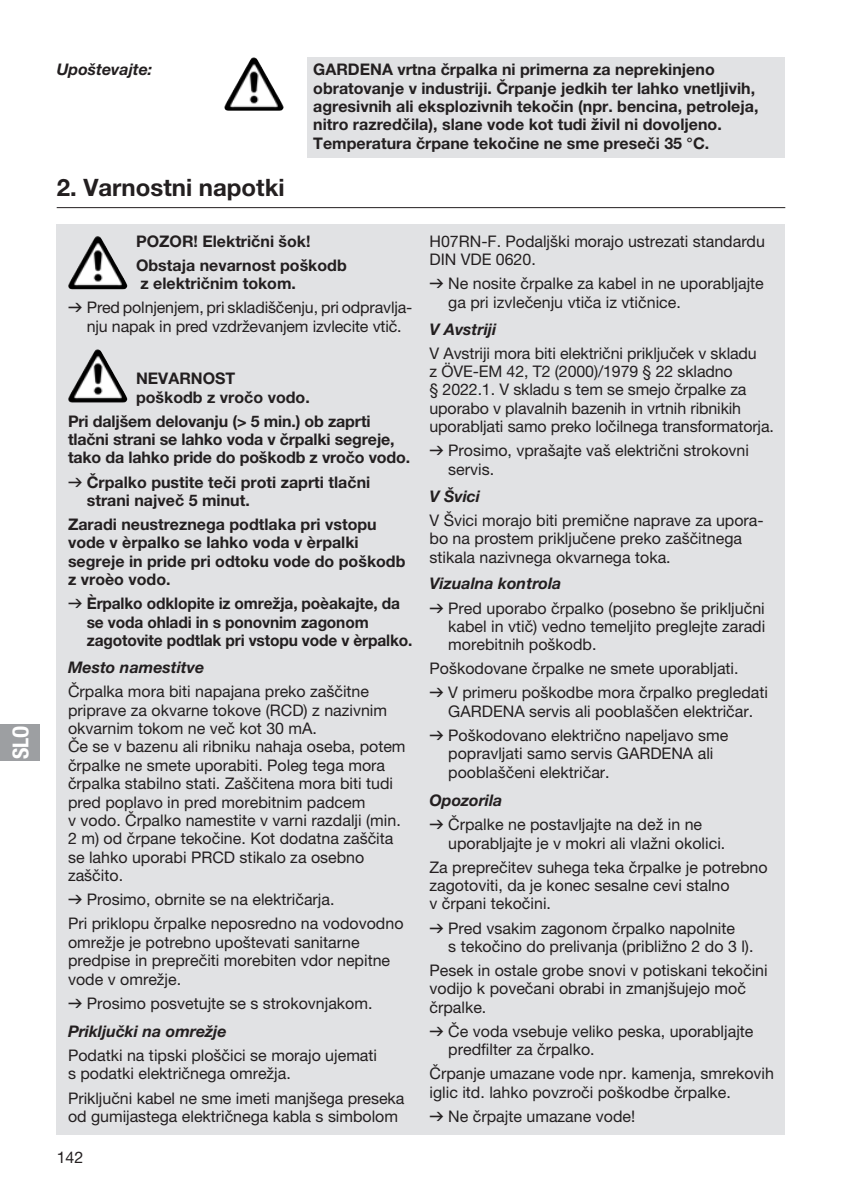
<style>
.page{position:relative;width:842px;height:1191px;background:#fff}
.page>*{position:absolute;margin:0;border:0;box-sizing:border-box;transform-origin:0 0}
.t1{font:700 24px "GARDENA Pro";color:#231f20}
.t2{font:22px "GARDENA Pro Bo Cond";color:#fff}
.t3{font:16px/18.4px "GARDENA Pro";color:#231f20}
.t4{font:700 16px/18.4px "GARDENA Pro";color:#231f20}
.t5{font:italic 700 16px "GARDENA Pro";color:#231f20}
.s1{font-weight:700}
.s2{font-family:"Formdruck"}
.s3{font-family:"Formdruck";font-weight:400}
.s4{font-weight:700;font-style:italic}
</style>
<div class="page">
<hr style="left:57px;top:207px;width:728px;height:1px;background:#231f20">
<div style="left:57px;top:224px;width:728px;height:910px;background:#e1e2e4"></div>
<img style="left:70px;top:236px;width:26px;height:45px">
<img style="left:70px;top:350px;width:26px;height:44px">
<div style="left:308px;top:57px;width:477px;height:100px;background:#e1e2e4"></div>
<img style="left:226px;top:58px;width:27px;height:44px">
<div style="left:0;top:724px;width:40px;height:36px;background:#9d9fa2"></div>
<h2 class="t2" style="left:7px;top:759px;width:35px;rotate:-90deg">SLO</h2>
<p class="t5" style="left:57px;top:60px;width:97px">Upoštevajte:</p>
<p class="t4" style="left:313px;top:60px;width:447px">GARDENA vrtna črpalka ni primerna za neprekinjeno obratovanje v industriji. Črpanje jedkih ter lahko vnetljivih, agresivnih ali eksplozivnih tekočin (npr. bencina, petroleja, nitro razredčila), slane vode kot tudi živil ni dovoljeno.<br>Temperatura črpane tekočine ne sme preseči 35 °C.</p>
<h1 class="t1" style="left:57px;top:172px;width:230px">2. Varnostni napotki</h1>
<p class="t4" style="left:136px;top:229px;width:212px;line-height:24px">POZOR! Električni šok!<br>Obstaja nevarnost poškodb</p>
<p class="t3" style="left:68px;top:271px;width:346px;line-height:24px;text-indent:72px"><span class="s1">z električnim tokom.<br></span><span class="s2">v</span> Pred polnjenjem, pri skladiščenju, pri odpravlja-</p>
<p class="t3" style="left:87px;top:317px;width:316px">nju napak in pred vzdrževanjem izvlecite vtič.</p>
<p class="t4" style="left:136px;top:369px;width:175px">NEVARNOST<br>poškodb z vročo vodo.</p>
<p class="t4" style="left:68px;top:411px;width:344px">Pri daljšem delovanju (&gt; 5 min.) ob zaprti tlačni strani se lahko voda v črpalki segreje, tako da lahko pride do poškodb z vročo vodo.</p>
<p class="t4" style="left:87px;top:472px;width:285px;text-indent:-19px"><span class="s3">v</span> Črpalko pustite teči proti zaprti tlačni strani največ 5 minut.</p>
<p class="t4" style="left:68px;top:515px;width:339px">Zaradi neustreznega podtlaka pri vstopu vode v èrpalko se lahko voda v èrpalki segreje in pride pri odtoku vode do poškodb z vroèo vodo.</p>
<p class="t4" style="left:87px;top:594px;width:327px;text-indent:-19px"><span class="s3">v</span> Èrpalko odklopite iz omrežja, poèakajte, da se voda ohladi in s ponovnim zagonom zagotovite podtlak pri vstopu vode v èrpalko.</p>
<p class="t5" style="left:68px;top:657px;width:138px">Mesto namestitve</p>
<p class="t3" style="left:68px;top:682px;width:339px">Črpalka mora biti napajana preko zaščitne priprave za okvarne tokove (RCD) z nazivnim okvarnim tokom ne več kot 30 mA.<br>Če se v bazenu ali ribniku nahaja oseba, potem črpalke ne smete uporabiti. Poleg tega mora črpalka stabilno stati. Zaščitena mora biti tudi pred poplavo in pred morebitnim padcem<br>v vodo. Črpalko namestite v varni razdalji (min.<br>2 m) od črpane tekočine. Kot dodatna zaščita se lahko uporabi PRCD stikalo za osebno zaščito.</p>
<p class="t3" style="left:68px;top:887px;width:337px;line-height:24px"><span class="s2">v</span> Prosimo, obrnite se na električarja.<br>Pri priklopu črpalke neposredno na vodovodno</p>
<p class="t3" style="left:68px;top:932px;width:324px">omrežje je potrebno upoštevati sanitarne predpise in preprečiti morebiten vdor nepitne vode v omrežje.</p>
<p class="t3" style="left:68px;top:988px;width:306px;line-height:28.4px"><span class="s2">v</span> Prosimo posvetujte se s strokovnjakom.<br><span class="s4">Priključki na omrežje</span></p>
<p class="t3" style="left:68px;top:1046px;width:311px">Podatki na tipski ploščici se morajo ujemati s podatki električnega omrežja.</p>
<p class="t3" style="left:68px;top:1088px;width:338px">Priključni kabel ne sme imeti manjšega preseka od gumijastega električnega kabla s simbolom</p>
<p class="t3" style="left:57px;top:1147px;width:28px">142</p>
<p class="t3" style="left:429px;top:232px;width:337px">H07RN-F. Podaljški morajo ustrezati standardu<br>DIN VDE 0620.</p>
<p class="t3" style="left:448px;top:274px;width:317px;text-indent:-19px"><span class="s2">v</span> Ne nosite črpalke za kabel in ne uporabljajte ga pri izvlečenju vtiča iz vtičnice.</p>
<p class="t5" style="left:429px;top:319px;width:68px">V Avstriji</p>
<p class="t3" style="left:429px;top:343px;width:346px">V Avstriji mora biti električni priključek v skladu<br>z ÖVE-EM 42, T2 (2000)/1979 § 22 skladno<br>§ 2022.1. V skladu s tem se smejo črpalke za uporabo v plavalnih bazenih in vrtnih ribnikih uporabljati samo preko ločilnega transformatorja.</p>
<p class="t3" style="left:448px;top:441px;width:302px;text-indent:-19px"><span class="s2">v</span> Prosimo, vprašajte vaš električni strokovni servis.</p>
<p class="t5" style="left:429px;top:486px;width:52px">V Švici</p>
<p class="t3" style="left:429px;top:510px;width:336px">V Švici morajo biti premične naprave za upora&shy;bo na prostem priključene preko zaščitnega stikala nazivnega okvarnega toka.</p>
<p class="t3" style="left:429px;top:571px;width:337px;line-height:24px"><span class="s4">Vizualna kontrola<br></span><span class="s2">v</span> Pred uporabo črpalko (posebno še priključni</p>
<p class="t3" style="left:448px;top:617px;width:319px">kabel in vtič) vedno temeljito preglejte zaradi morebitnih poškodb.</p>
<p class="t3" style="left:429px;top:656px;width:340px;line-height:24px">Poškodovane črpalke ne smete uporabljati.<br><span class="s2">v</span> V primeru poškodbe mora črpalko pregledati</p>
<p class="t3" style="left:429px;top:699px;width:325px;line-height:24px;text-indent:19px">GARDENA servis ali pooblaščen električar. <span class="s2">v</span> Poškodovano električno napeljavo sme</p>
<p class="t3" style="left:448px;top:744px;width:267px">popravljati samo servis GARDENA ali pooblaščeni električar.</p>
<p class="t3" style="left:429px;top:788px;width:274px;line-height:24px"><span class="s4">Opozorila<br></span><span class="s2">v</span> Črpalke ne postavljajte na dež in ne</p>
<p class="t3" style="left:429px;top:830px;width:340px;line-height:24px;text-indent:19px">uporabljajte je v mokri ali vlažni okolici.<br>Za preprečitev suhega teka črpalke je potrebno</p>
<p class="t3" style="left:429px;top:876px;width:302px">zagotoviti, da je konec sesalne cevi stalno v črpani tekočini.</p>
<p class="t3" style="left:448px;top:918px;width:307px;text-indent:-19px"><span class="s2">v</span> Pred vsakim zagonom črpalko napolnite<br>s tekočino do prelivanja (približno 2 do 3 l).</p>
<p class="t3" style="left:429px;top:961px;width:340px">Pesek in ostale grobe snovi v potiskani tekočini vodijo k povečani obrabi in zmanjšujejo moč črpalke.</p>
<p class="t3" style="left:448px;top:1021px;width:307px;text-indent:-19px"><span class="s2">v</span> Če voda vsebuje veliko peska, uporabljajte predfilter za črpalko.</p>
<p class="t3" style="left:429px;top:1064px;width:346px">Črpanje umazane vode npr. kamenja, smrekovih iglic itd. lahko povzroči poškodbe črpalke.</p>
<p class="t3" style="left:429px;top:1106px;width:207px"><span class="s2">v</span> Ne črpajte umazane vode!</p>
</div>
